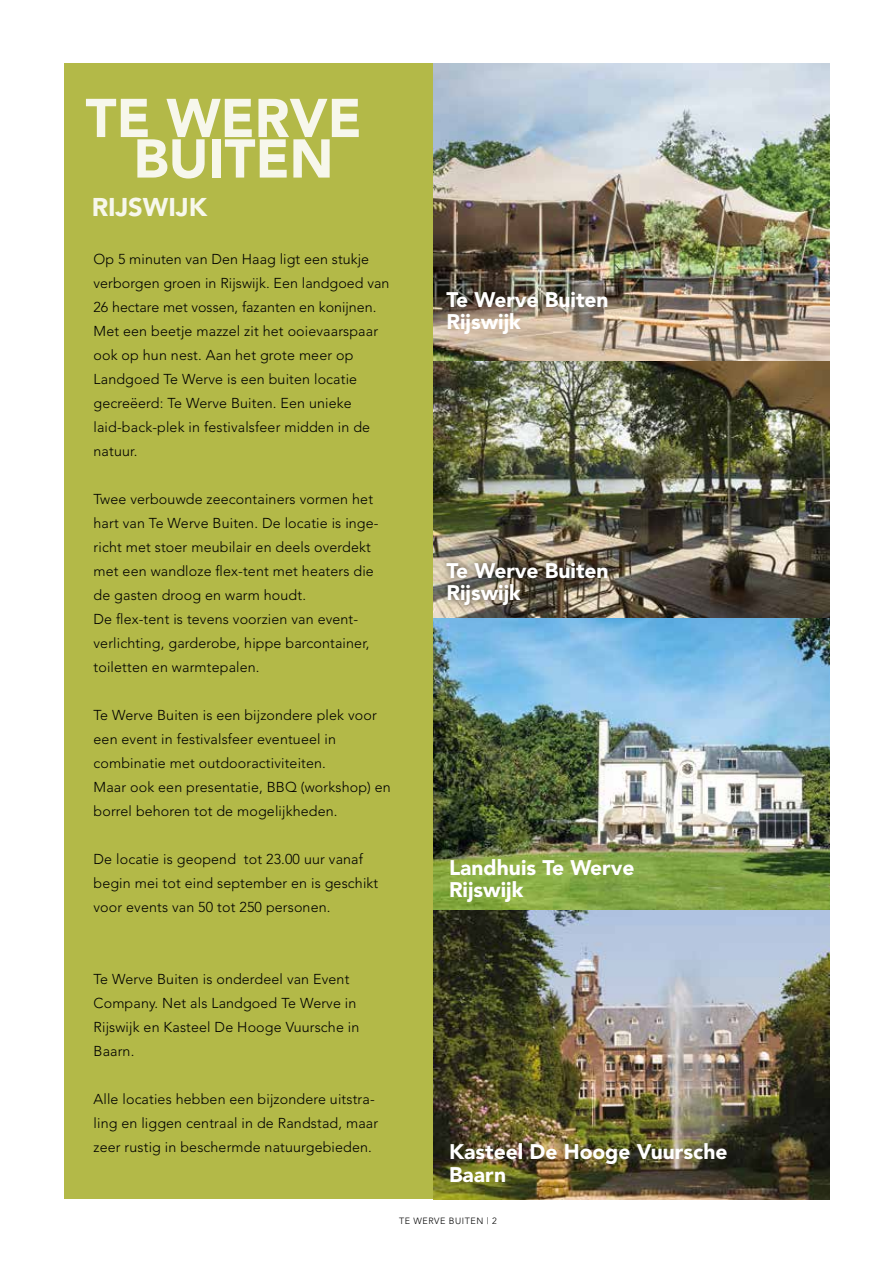
<style>
.page{position:relative;width:893px;height:1263px;background:#fff}
.page>*{position:absolute;margin:0;border:0;box-sizing:border-box;transform-origin:0 0}
.t1{font:900 54px/40.5px "Avenir";color:#fff;text-align:center}
.t2{font:900 25.5px "Avenir";color:#fff}
.t3{font:900 21px/22.5px "Avenir";color:#fff}
.t4{font:300 14.25px/24px "Avenir";letter-spacing:.01em;color:#000}
.t5{font:300 9px "Avenir";letter-spacing:.06em;color:#000}
</style>
<div class="page">
<div style="left:64px;top:64px;width:370px;height:1135px;background:#b3b948"></div>
<img style="left:434px;top:360px;width:395px;height:839px">
<img style="left:434px;top:64px;width:395px;height:296px">
<div style="left:439px;top:554px;width:177px;height:59px;background:#000;opacity:.75"></div>
<h1 class="t1" style="left:86px;top:98px;width:278px">TE WERVE<br>BUITEN</h1>
<h2 class="t2" style="left:91px;top:192px;width:117px">RIJSWIJK</h2>
<p class="t4" style="left:94px;top:247px;width:297px">Op 5 minuten van Den Haag ligt een stukje verborgen groen in Rijswijk. Een landgoed van 26 hectare met vossen, fazanten en konijnen.<br>Met een beetje mazzel zit het ooievaarspaar ook op hun nest. Aan het grote meer op Landgoed Te Werve is een buiten locatie gecreëerd: Te Werve Buiten. Een unieke laid-back-plek in festivalsfeer midden in de natuur.</p>
<p class="t4" style="left:94px;top:487px;width:287px">Twee verbouwde zeecontainers vormen het hart van Te Werve Buiten. De locatie is inge&shy;richt met stoer meubilair en deels overdekt met een wandloze flex-tent met heaters die de gasten droog en warm houdt.<br>De flex-tent is tevens voorzien van event&shy;verlichting, garderobe, hippe barcontainer, toiletten en warmtepalen.</p>
<p class="t4" style="left:94px;top:703px;width:299px">Te Werve Buiten is een bijzondere plek voor een event in festivalsfeer eventueel in combinatie met outdooractiviteiten.<br>Maar ook een presentatie, BBQ (workshop) en borrel behoren tot de mogelijkheden.</p>
<p class="t4" style="left:94px;top:847px;width:286px">De locatie is geopend tot 23.00 uur vanaf begin mei tot eind september en is geschikt voor events van 50 tot 250 personen.</p>
<h3 class="t3" style="left:446px;top:288px;width:164px">Te Werve Buiten<br>Rijswijk</h3>
<h3 class="t3" style="left:446px;top:559px;width:164px">Te Werve Buiten<br>Rijswijk</h3>
<h3 class="t3" style="left:449px;top:856px;width:187px">Landhuis Te Werve<br>Rijswijk</h3>
<p class="t4" style="left:94px;top:967px;width:267px">Te Werve Buiten is onderdeel van Event<br>Company. Net als Landgoed Te Werve in<br>Rijswijk en Kasteel De Hooge Vuursche in<br>Baarn.</p>
<p class="t4" style="left:94px;top:1087px;width:286px">Alle locaties hebben een bijzondere uitstra&shy;ling en liggen centraal in de Randstad, maar zeer rustig in beschermde natuurgebieden.</p>
<h3 class="t3" style="left:449px;top:1140px;width:280px">Kasteel De Hooge Vuursche<br>Baarn</h3>
<p class="t5" style="left:399px;top:1216px;width:99px">TE WERVE BUITEN | 2</p>
</div>
